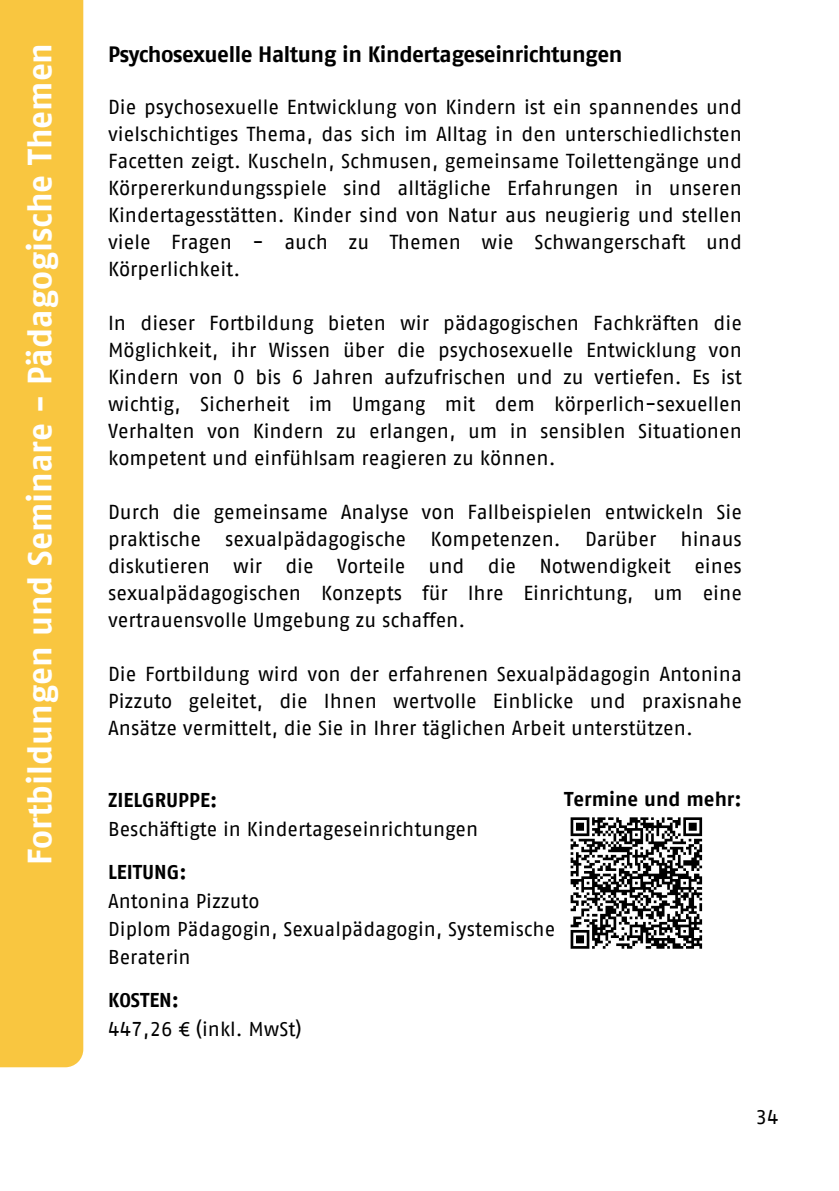
<style>
.page{position:relative;width:839px;height:1191px;background:#fff}
.page>*{position:absolute;margin:0;border:0;box-sizing:border-box;transform-origin:0 0}
.t1{font:700 33.6px "AWO Fago Office";color:#fff}
.t2{font:700 22.2px "AWO Fago Office";letter-spacing:-.02em;color:#000}
.t3{font:20.2px/27px "AWO Fago Office";color:#000;text-align:justify}
.t4{font:20px/28px "AWO Fago Office";color:#000}
.t5{font:700 20px "AWO Fago Office";color:#000}
</style>
<div class="page">
<svg style="left:570px;top:817px;width:133px;height:132px"></svg>
<div style="left:0;top:0;width:83px;height:1067px;background:#f9c640"></div>
<h1 class="t1" style="left:20px;top:865px;width:824px;rotate:-90deg">Fortbildungen und Seminare - Pädagogische Themen</h1>
<p class="t2" style="left:108px;top:41px;width:516px">Psychosexuelle Haltung in Kindertageseinrichtungen</p>
<p class="t3" style="left:108px;top:93px;width:635px">Die psychosexuelle Entwicklung von Kindern ist ein spannendes und vielschichtiges Thema, das sich im Alltag in den unterschiedlichsten Facetten zeigt. Kuscheln, Schmusen, gemeinsame Toilettengänge und Körpererkundungsspiele sind alltägliche Erfahrungen in unseren Kindertagesstätten. Kinder sind von Natur aus neugierig und stellen viele Fragen - auch zu Themen wie Schwangerschaft und Körperlichkeit.</p>
<p class="t3" style="left:108px;top:309px;width:635px">In dieser Fortbildung bieten wir pädagogischen Fachkräften die Möglichkeit, ihr Wissen über die psychosexuelle Entwicklung von Kindern von 0 bis 6 Jahren aufzufrischen und zu vertiefen. Es ist wichtig, Sicherheit im Umgang mit dem körperlich-sexuellen Verhalten von Kindern zu erlangen, um in sensiblen Situationen kompetent und einfühlsam reagieren zu können.</p>
<p class="t3" style="left:108px;top:498px;width:635px">Durch die gemeinsame Analyse von Fallbeispielen entwickeln Sie praktische sexualpädagogische Kompetenzen. Darüber hinaus diskutieren wir die Vorteile und die Notwendigkeit eines sexualpädagogischen Konzepts für Ihre Einrichtung, um eine vertrauensvolle Umgebung zu schaffen.</p>
<p class="t3" style="left:108px;top:660px;width:635px">Die Fortbildung wird von der erfahrenen Sexualpädagogin Antonina Pizzuto geleitet, die Ihnen wertvolle Einblicke und praxisnahe Ansätze vermittelt, die Sie in Ihrer täglichen Arbeit unterstützen.</p>
<p class="t5" style="left:108px;top:788px;width:111px">ZIELGRUPPE:</p>
<p class="t5" style="left:564px;top:788px;width:179px">Termine und mehr:</p>
<p class="t4" style="left:108px;top:814px;width:371px">Beschäftigte in Kindertageseinrichtungen</p>
<p class="t5" style="left:108px;top:860px;width:80px">LEITUNG:</p>
<p class="t4" style="left:108px;top:886px;width:448px">Antonina Pizzuto<br>Diplom Pädagogin, Sexualpädagogin, Systemische<br>Beraterin</p>
<p class="t5" style="left:108px;top:988px;width:72px">KOSTEN:</p>
<p class="t4" style="left:108px;top:1014px;width:195px">447,26 € (inkl. MwSt)</p>
<p class="t4" style="left:755px;top:1103px;width:25px">34</p>
</div>
